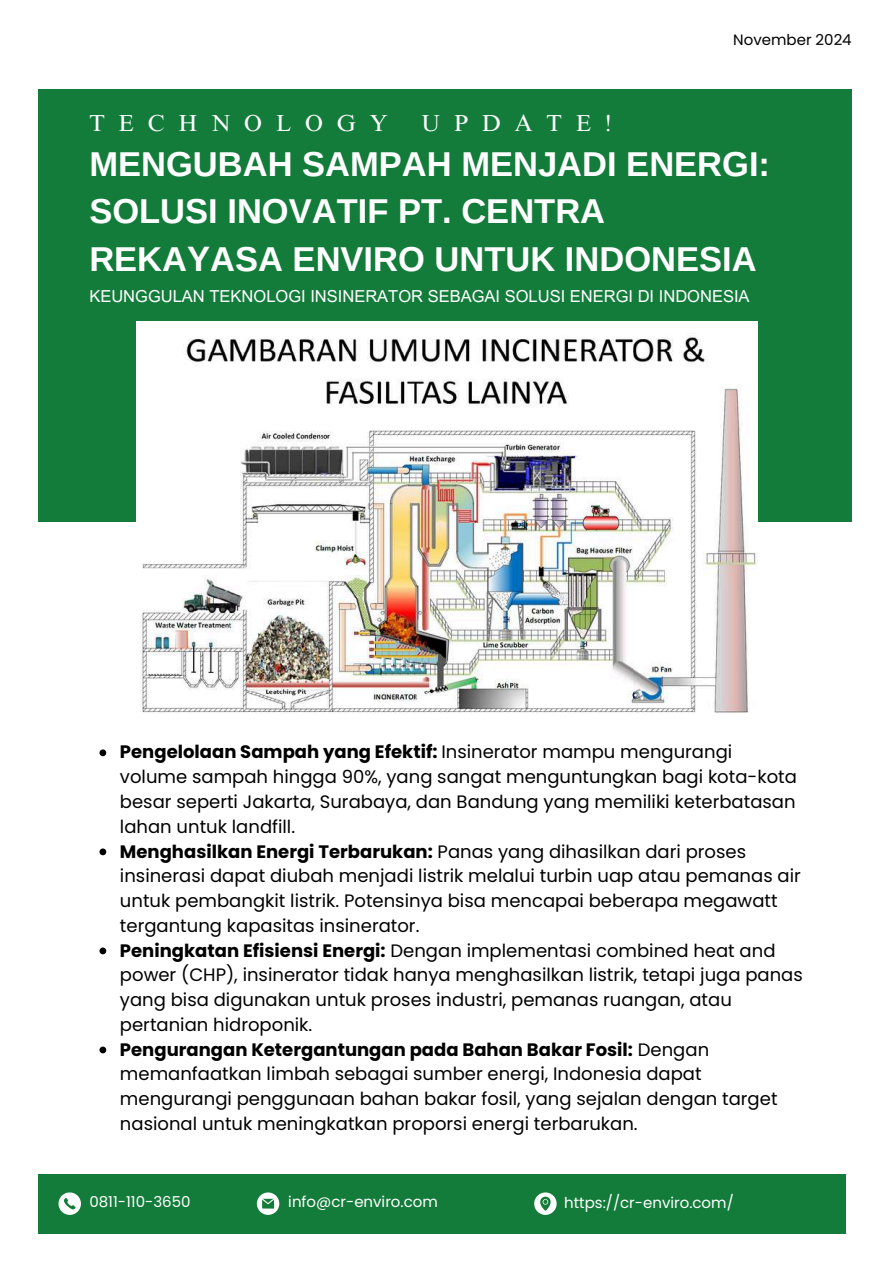
<style>
.page{position:relative;width:894px;height:1264px;background:#fff}
.page>*{position:absolute;margin:0;border:0;box-sizing:border-box;transform-origin:0 0}
.t1{font:700 34.5px/47.2px "Arimo";color:#fff}
.t2{font:23.1px "Times NRMT Pro";letter-spacing:.595em;color:#fff}
.t3{font:18px/24.8px "Poppins";color:#000}
.t4{font:16.5px "Arial MT Pro";color:#fff}
.t5{font:15px "Poppins";color:#fff}
.t6{font:15px "Poppins";color:#000}
.s1{font-weight:700}
</style>
<div class="page">
<div style="left:38px;top:89px;width:813px;height:432px;background:#137c3a"></div>
<svg style="left:99px;top:749px;width:7px;height:7px"></svg>
<svg style="left:99px;top:848px;width:7px;height:7px"></svg>
<svg style="left:99px;top:947px;width:7px;height:7px"></svg>
<svg style="left:99px;top:1046px;width:7px;height:7px"></svg>
<div style="left:38px;top:1174px;width:807px;height:59px;background:#137c3a"></div>
<svg style="left:58px;top:1192px;width:23px;height:22px"></svg>
<svg style="left:257px;top:1192px;width:22px;height:22px"></svg>
<svg style="left:534px;top:1192px;width:22px;height:22px"></svg>
<img style="left:137px;top:321px;width:620px;height:392px">
<p class="t6" style="left:733px;top:29px;width:120px">November 2024</p>
<p class="t2" style="left:89px;top:114px;width:300px">TECHNOLOGY</p>
<p class="t2" style="left:421px;top:114px;width:192px">UPDATE!</p>
<h1 class="t1" style="left:89px;top:140px;width:682px">MENGUBAH SAMPAH MENJADI ENERGI:<br>SOLUSI INOVATIF PT. CENTRA<br>REKAYASA ENVIRO UNTUK INDONESIA</h1>
<p class="t4" style="left:89px;top:290px;width:661px">KEUNGGULAN TEKNOLOGI INSINERATOR SEBAGAI SOLUSI ENERGI DI INDONESIA</p>
<p class="t3" style="left:120px;top:739px;width:684px"><span class="s1">Pengelolaan Sampah yang Efektif:</span> Insinerator mampu mengurangi volume sampah hingga 90%, yang sangat menguntungkan bagi kota-kota besar seperti Jakarta, Surabaya, dan Bandung yang memiliki keterbatasan lahan untuk landfill.<br><span class="s1">Menghasilkan Energi Terbarukan:</span> Panas yang dihasilkan dari proses insinerasi dapat diubah menjadi listrik melalui turbin uap atau pemanas air untuk pembangkit listrik. Potensinya bisa mencapai beberapa megawatt tergantung kapasitas insinerator.<br><span class="s1">Peningkatan Efisiensi Energi:</span> Dengan implementasi combined heat and power (CHP), insinerator tidak hanya menghasilkan listrik, tetapi juga panas yang bisa digunakan untuk proses industri, pemanas ruangan, atau pertanian hidroponik.<br><span class="s1">Pengurangan Ketergantungan pada Bahan Bakar Fosil:</span> Dengan memanfaatkan limbah sebagai sumber energi, Indonesia dapat mengurangi penggunaan bahan bakar fosil, yang sejalan dengan target nasional untuk meningkatkan proporsi energi terbarukan.</p>
<p class="t5" style="left:89px;top:1191px;width:103px">0811-110-3650</p>
<p class="t5" style="left:288px;top:1191px;width:151px">info@cr-enviro.com</p>
<p class="t5" style="left:564px;top:1192px;width:171px">https://cr-enviro.com/</p>
</div>
